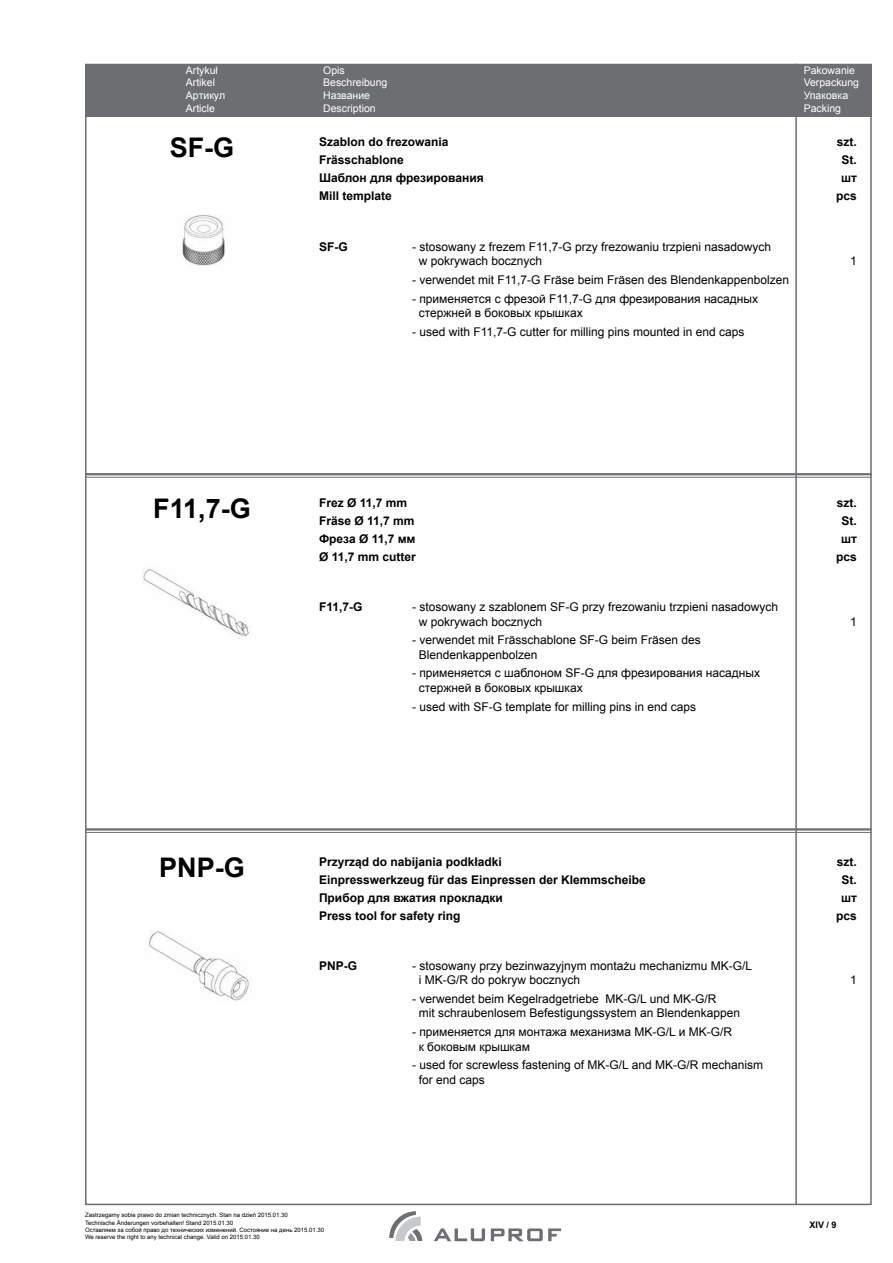
<style>
.page{position:relative;width:893px;height:1263px;background:#fff}
.page>*{position:absolute;margin:0;border:0;box-sizing:border-box;transform-origin:0 0}
.t1{font:700 27px "Arial";color:#000}
.t2{font:12px/14.4px "Arial";color:#000}
.t3{font:700 12px "Arial";color:#000}
.t4{font:10.5px "Arial";color:#fff}
.t5{font:700 9px "Arial";color:#000}
.t6{font:6px/7.2px "Arial";color:#000}
</style>
<div class="page">
<svg style="left:389px;top:1211px;width:33px;height:30px"></svg>
<svg style="left:434px;top:1228px;width:51px;height:13px"></svg>
<svg style="left:491px;top:1228px;width:70px;height:13px"></svg>
<div style="left:85px;top:64px;width:787px;height:52px;background:#6d6e71"></div>
<hr style="left:795px;top:64px;width:2px;height:1141px;background:#6d6e71">
<hr style="left:85px;top:473px;width:787px;height:2px;background:#6d6e71">
<hr style="left:85px;top:477px;width:787px;height:1px;background:#6d6e71">
<hr style="left:85px;top:828px;width:787px;height:2px;background:#6d6e71">
<hr style="left:85px;top:832px;width:787px;height:1px;background:#6d6e71">
<img style="left:182px;top:214px;width:43px;height:52px">
<img style="left:143px;top:569px;width:107px;height:67px">
<img style="left:149px;top:931px;width:102px;height:70px">
<p class="t4" style="left:186px;top:63px;width:34px">Artykuł</p>
<p class="t4" style="left:323px;top:63px;width:23px">Opis</p>
<p class="t4" style="left:804px;top:63px;width:53px">Pakowanie</p>
<p class="t4" style="left:186px;top:76px;width:31px">Artikel</p>
<p class="t4" style="left:323px;top:76px;width:66px">Beschreibung</p>
<p class="t4" style="left:804px;top:76px;width:57px">Verpackung</p>
<p class="t4" style="left:186px;top:88px;width:41px">Apтикyл</p>
<p class="t4" style="left:323px;top:88px;width:48px">Название</p>
<p class="t4" style="left:804px;top:88px;width:46px">Упаковка</p>
<p class="t4" style="left:186px;top:101px;width:31px">Article</p>
<p class="t4" style="left:323px;top:101px;width:54px">Description</p>
<p class="t4" style="left:804px;top:101px;width:39px">Packing</p>
<h1 class="t1" style="left:170px;top:130px;width:66px">SF-G</h1>
<p class="t3" style="left:319px;top:134px;width:131px">Szablon do frezowania</p>
<p class="t3" style="left:837px;top:134px;width:22px">szt.</p>
<p class="t3" style="left:319px;top:152px;width:86px">Frässchablone</p>
<p class="t3" style="left:842px;top:152px;width:17px">St.</p>
<p class="t3" style="left:319px;top:170px;width:166px">Шаблон для фрезирования</p>
<p class="t3" style="left:841px;top:170px;width:17px">шт</p>
<p class="t3" style="left:319px;top:188px;width:74px">Mill template</p>
<p class="t3" style="left:836px;top:188px;width:22px">pcs</p>
<p class="t3" style="left:319px;top:239px;width:30px">SF-G</p>
<p class="t2" style="left:419px;top:239px;width:354px;text-indent:-7px">- stosowany z frezem F11,7-G przy frezowaniu trzpieni nasadowych w pokrywach bocznych</p>
<p class="t2" style="left:850px;top:254px;width:8px">1</p>
<p class="t2" style="left:412px;top:273px;width:379px">- verwendet mit F11,7-G Fräse beim Fräsen des Blendenkappenbolzen</p>
<p class="t2" style="left:419px;top:291px;width:341px;text-indent:-7px">- применяется с фрезой F11,7-G для фрезирования насадных стержней в боковых крышках</p>
<p class="t2" style="left:412px;top:324px;width:334px">- used with F11,7-G cutter for milling pins mounted in end caps</p>
<h1 class="t1" style="left:153px;top:490px;width:99px">F11,7-G</h1>
<p class="t3" style="left:319px;top:495px;width:90px">Frez Ø 11,7 mm</p>
<p class="t3" style="left:837px;top:495px;width:22px">szt.</p>
<p class="t3" style="left:319px;top:513px;width:97px">Fräse Ø 11,7 mm</p>
<p class="t3" style="left:842px;top:513px;width:17px">St.</p>
<p class="t3" style="left:319px;top:531px;width:98px">Фреза Ø 11,7 мм</p>
<p class="t3" style="left:841px;top:531px;width:17px">шт</p>
<p class="t3" style="left:319px;top:549px;width:98px">Ø 11,7 mm cutter</p>
<p class="t3" style="left:836px;top:549px;width:22px">pcs</p>
<p class="t3" style="left:319px;top:599px;width:45px">F11,7-G</p>
<p class="t2" style="left:419px;top:600px;width:361px;text-indent:-7px">- stosowany z szablonem SF-G przy frezowaniu trzpieni nasadowych w pokrywach bocznych</p>
<p class="t2" style="left:850px;top:614px;width:8px">1</p>
<p class="t2" style="left:419px;top:633px;width:284px;text-indent:-7px">- verwendet mit Frässchablone SF-G beim Fräsen des<br>Blendenkappenbolzen</p>
<p class="t2" style="left:419px;top:666px;width:343px;text-indent:-7px">- применяется с шаблоном SF-G для фрезирования насадных стержней в боковых крышках</p>
<p class="t2" style="left:412px;top:699px;width:286px">- used with SF-G template for milling pins in end caps</p>
<h1 class="t1" style="left:159px;top:849px;width:87px">PNP-G</h1>
<p class="t3" style="left:319px;top:853px;width:184px">Przyrząd do nabijania podkładki</p>
<p class="t3" style="left:837px;top:853px;width:22px">szt.</p>
<p class="t3" style="left:319px;top:871px;width:328px">Einpresswerkzeug für das Einpressen der Klemmscheibe</p>
<p class="t3" style="left:842px;top:871px;width:17px">St.</p>
<p class="t3" style="left:319px;top:889px;width:185px">Прибор для вжатия прокладки</p>
<p class="t3" style="left:841px;top:889px;width:17px">шт</p>
<p class="t3" style="left:319px;top:907px;width:143px">Press tool for safety ring</p>
<p class="t3" style="left:836px;top:907px;width:22px">pcs</p>
<p class="t3" style="left:319px;top:958px;width:40px">PNP-G</p>
<p class="t2" style="left:419px;top:959px;width:335px;text-indent:-7px">- stosowany przy bezinwazyjnym montażu mechanizmu MK-G/L i MK-G/R do pokryw bocznych</p>
<p class="t2" style="left:850px;top:973px;width:8px">1</p>
<p class="t2" style="left:419px;top:992px;width:323px;text-indent:-7px">- verwendet beim Kegelradgetriebe MK-G/L und MK-G/R<br>mit schraubenlosem Befestigungssystem an Blendenkappen</p>
<p class="t2" style="left:419px;top:1025px;width:315px;text-indent:-7px">- применяется для монтажа механизма MK-G/L и MK-G/R к боковым крышкам</p>
<p class="t2" style="left:419px;top:1058px;width:346px;text-indent:-7px">- used for screwless fastening of MK-G/L and MK-G/R mechanism for end caps</p>
<p class="t6" style="left:85px;top:1212px;width:241px">Zastrzegamy sobie prawo do zmian technicznych. Stan na dzień 2015.01.30<br>Technische Änderungen vorbehalten! Stand 2015.01.30<br>Оставляем за собой право до технических изменений. Состояние на день 2015.01.30<br>We reserve the right to any technical change. Valid on 2015.01.30</p>
<p class="t5" style="left:809px;top:1219px;width:29px">XIV / 9</p>
</div>
